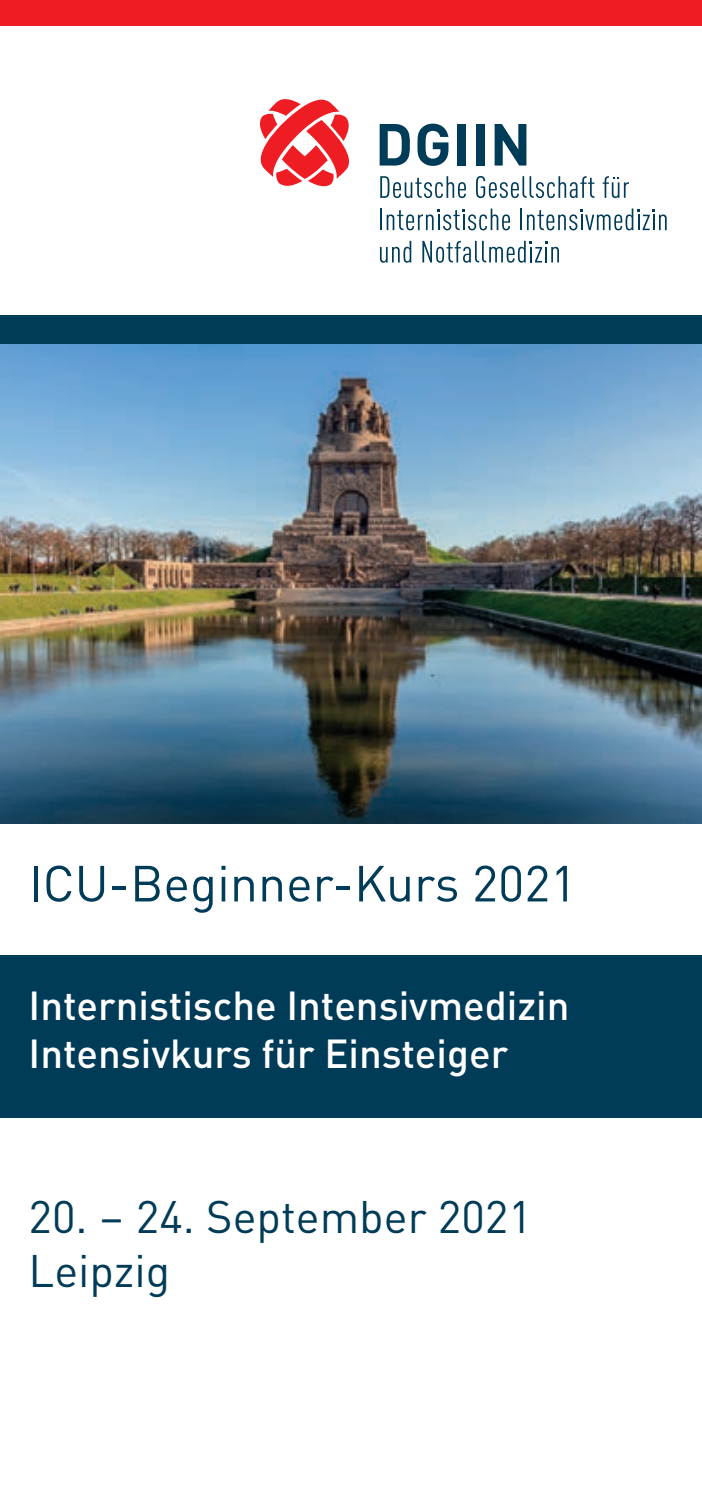
<style>
.page{position:relative;width:702px;height:1489px;background:#fff}
.page>*{position:absolute;margin:0;border:0;box-sizing:border-box;transform-origin:0 0}
.t1{font:50px "DIN Pro";color:#003b57}
.t2{font:45px/54px "DIN Pro";color:#003b57}
.t3{font:500 40px/48px "DIN Pro";color:#fff}
</style>
<div class="page">
<div style="left:0;top:955px;width:702px;height:162px;background:#003b57"></div>
<div style="left:0;top:0;width:702px;height:25px;background:#ee1d23"></div>
<svg style="left:494px;top:124px;width:32px;height:41px"></svg>
<div style="left:476px;top:124px;width:8px;height:41px;background:#003b57"></div>
<div style="left:457px;top:124px;width:8px;height:41px;background:#003b57"></div>
<svg style="left:417px;top:124px;width:31px;height:42px"></svg>
<svg style="left:379px;top:124px;width:31px;height:41px"></svg>
<svg style="left:380px;top:176px;width:86px;height:22px"></svg>
<svg style="left:476px;top:176px;width:118px;height:22px"></svg>
<svg style="left:602px;top:176px;width:27px;height:22px"></svg>
<hr style="left:380px;top:208px;width:2px;height:22px;background:#003b57">
<svg style="left:386px;top:208px;width:124px;height:22px"></svg>
<hr style="left:520px;top:208px;width:2px;height:22px;background:#003b57">
<svg style="left:527px;top:208px;width:139px;height:22px"></svg>
<svg style="left:380px;top:241px;width:31px;height:22px"></svg>
<svg style="left:422px;top:241px;width:137px;height:22px"></svg>
<svg style="left:260px;top:99px;width:89px;height:87px"></svg>
<img style="left:0;top:343px;width:702px;height:480px">
<div style="left:0;top:315px;width:702px;height:28px;background:#003b57"></div>
<p class="t1" style="left:29px;top:845px;width:549px">ICU-Beginner-Kurs 2021</p>
<p class="t3" style="left:29px;top:978px;width:542px">Internistische Intensivmedizin<br>Intensivkurs für Einsteiger</p>
<p class="t2" style="left:29px;top:1187px;width:504px">20. – 24. September 2021<br>Leipzig</p>
</div>
